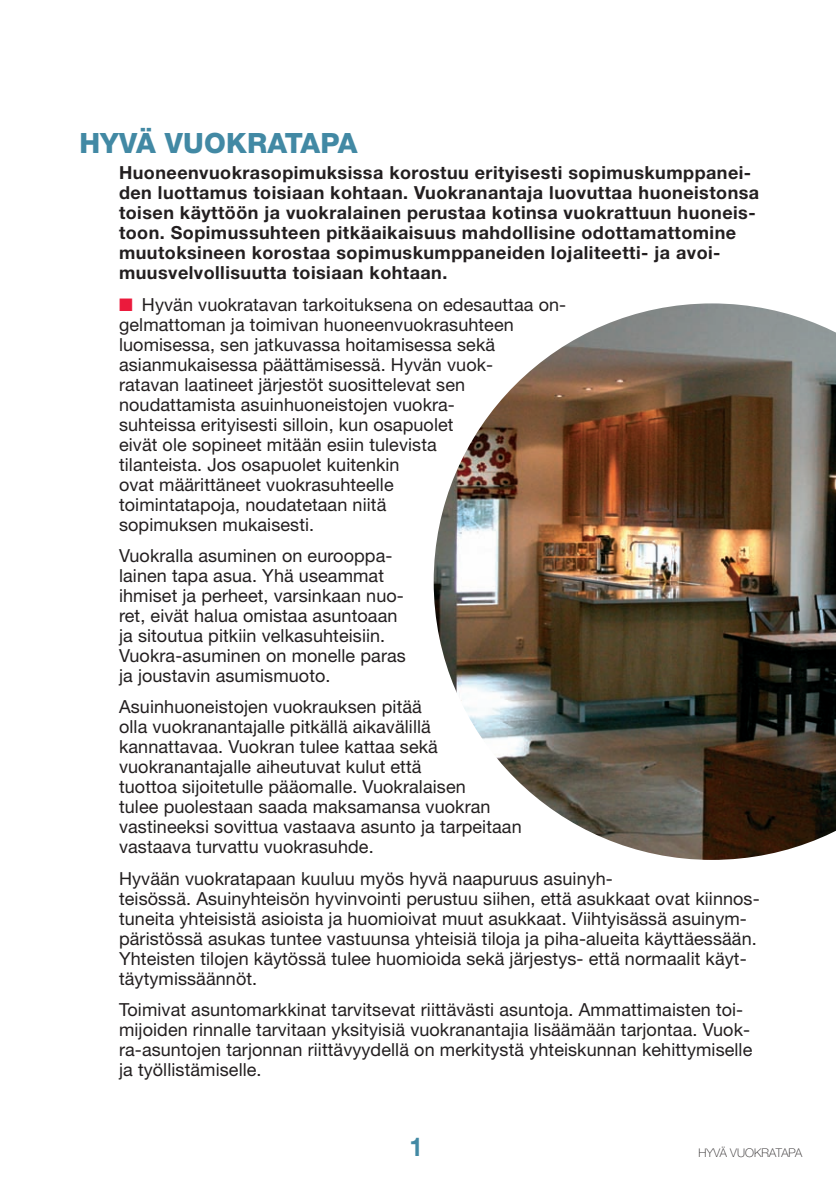
<style>
.page{position:relative;width:836px;height:1190px;background:#fff}
.page>*{position:absolute;margin:0;border:0;box-sizing:border-box;transform-origin:0 0}
.t1{font:800 28px "Helvetica Neue LT Std";letter-spacing:.005em;color:#4289a4}
.t2{font:700 26px "Helvetica Neue LT Std";color:#4289a4;scale:.93 1}
.t3{font:18px/20px "Helvetica Neue LT Std";letter-spacing:.005em;color:#231f20}
.t4{font:700 18px/20px "Helvetica Neue LT Std";letter-spacing:.025em;color:#231f20}
.t5{font:100 12px "Helvetica Neue LT Std";letter-spacing:.005em;color:#231f20}
.s1{color:#eb1a3c}
</style>
<div class="page">
<img style="left:434px;top:303px;width:402px;height:557px">
<h1 class="t1" style="left:79px;top:127px;width:280px">HYVÄ VUOKRATAPA</h1>
<p class="t4" style="left:119px;top:163px;width:642px">Huoneenvuokrasopimuksissa korostuu erityisesti sopimuskumppanei&shy;den luottamus toisiaan kohtaan. Vuokranantaja luovuttaa huoneistonsa toisen käyttöön ja vuokralainen perustaa kotinsa vuokrattuun huoneis&shy;toon. Sopimussuhteen pitkäaikaisuus mahdollisine odottamattomine muutoksineen korostaa sopimuskumppaneiden lojaliteetti- ja avoi&shy;muusvelvollisuutta toisiaan kohtaan.</p>
<p class="t3" style="left:119px;top:296px;width:449px"><span class="s1">■</span> Hyvän vuokratavan tarkoituksena on edesauttaa on&shy;gelmattoman ja toimivan huoneenvuokrasuhteen luomisessa, sen jatkuvassa hoitamisessa sekä asianmukaisessa päättämisessä. Hyvän vuok-<br>ratavan laatineet järjestöt suosittelevat sen noudattamista asuinhuoneistojen vuokra-<br>suhteissa erityisesti silloin, kun osapuolet<br>eivät ole sopineet mitään esiin tulevista<br>tilanteista. Jos osapuolet kuitenkin<br>ovat määrittäneet vuokrasuhteelle<br>toimintatapoja, noudatetaan niitä<br>sopimuksen mukaisesti.</p>
<p class="t3" style="left:119px;top:548px;width:288px">Vuokralla asuminen on eurooppa&shy;lainen tapa asua. Yhä useammat ihmiset ja perheet, varsinkaan nuo&shy;ret, eivät halua omistaa asuntoaan ja sitoutua pitkiin velkasuhteisiin.<br>Vuokra-asuminen on monelle paras ja joustavin asumismuoto.</p>
<p class="t3" style="left:119px;top:699px;width:404px">Asuinhuoneistojen vuokrauksen pitää<br>olla vuokranantajalle pitkällä aikavälillä kannattavaa. Vuokran tulee kattaa sekä vuokranantajalle aiheutuvat kulut että<br>tuottoa sijoitetulle pääomalle. Vuokralaisen<br>tulee puolestaan saada maksamansa vuokran vastineeksi sovittua vastaava asunto ja tarpeitaan vastaava turvattu vuokrasuhde.</p>
<p class="t3" style="left:119px;top:870px;width:642px">Hyvään vuokratapaan kuuluu myös hyvä naapuruus asuinyh-<br>teisössä. Asuinyhteisön hyvinvointi perustuu siihen, että asukkaat ovat kiinnos&shy;tuneita yhteisistä asioista ja huomioivat muut asukkaat. Viihtyisässä asuinym&shy;päristössä asukas tuntee vastuunsa yhteisiä tiloja ja piha-alueita käyttäessään.<br>Yhteisten tilojen käytössä tulee huomioida sekä järjestys- että normaalit käyt&shy;täytymissäännöt.</p>
<p class="t3" style="left:119px;top:1002px;width:635px">Toimivat asuntomarkkinat tarvitsevat riittävästi asuntoja. Ammattimaisten toi&shy;mijoiden rinnalle tarvitaan yksityisiä vuokranantajia lisäämään tarjontaa. Vuok&shy;ra-asuntojen tarjonnan riittävyydellä on merkitystä yhteiskunnan kehittymiselle ja työllistämiselle.</p>
<h2 class="t2" style="left:410px;top:1132px;width:16px">1</h2>
<p class="t5" style="left:698px;top:1146px;width:105px">HYVÄ VUOKRATAPA</p>
</div>
